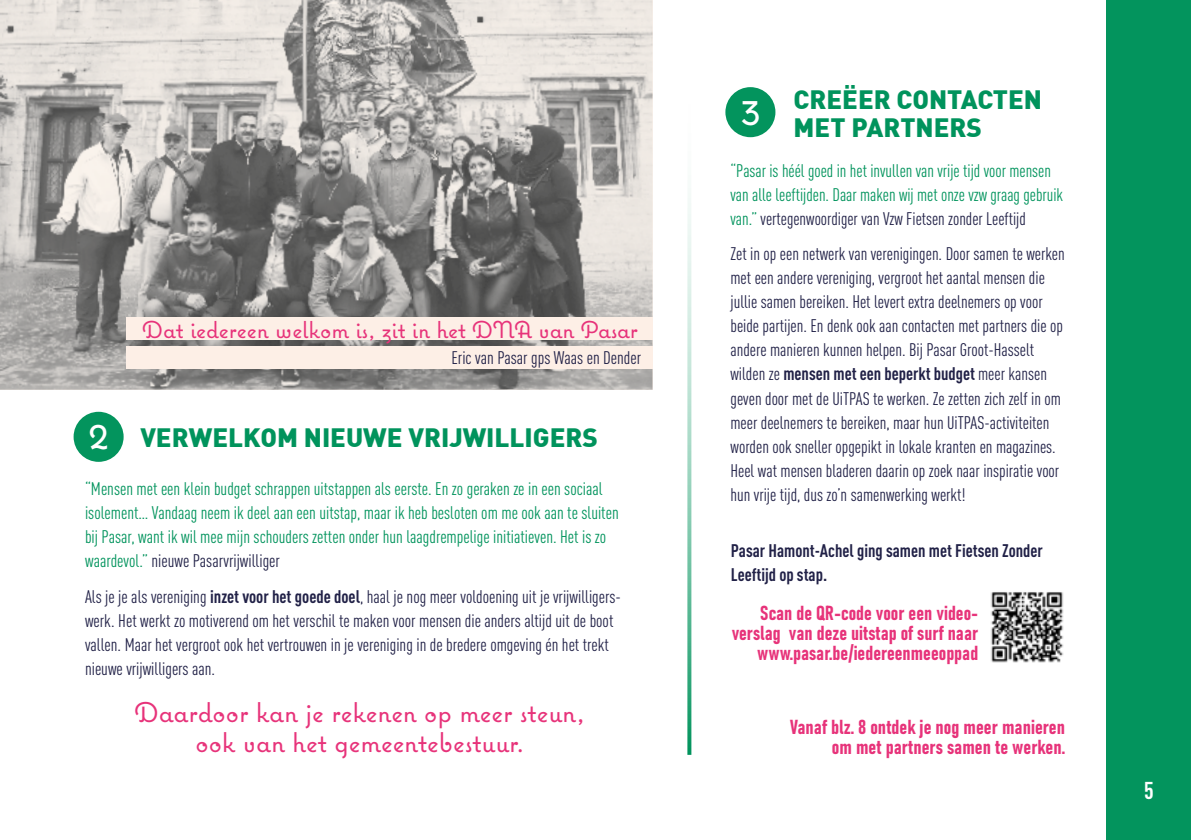
<style>
.page{position:relative;width:1191px;height:840px;background:#fff}
.page>*{position:absolute;margin:0;border:0;box-sizing:border-box;transform-origin:0 0}
.t1{font:46px "Coquette";color:#fff}
.t2{font:28px/30px "Coquette";color:#e7337a;text-align:center}
.t3{font:900 26px/28px "DIN";color:#00935c}
.t4{font:24px "Coquette";color:#e7337a}
.t5{font:700 condensed 24px "DINOT";color:#fff}
.t6{font:20px/20px "Bahnschrift";color:#e7337a;text-align:right}
.t7{font:condensed 18px/24px "DINOT";color:#212147}
.t8{font:condensed 18px/24px "DINOT";color:#00935c}
.t9{font:700 condensed 18px/24px "DINOT";color:#212147}
.s1{color:#212147}
.s2{font-weight:700}
</style>
<div class="page">
<img style="left:0;top:0;width:652px;height:389px">
<div style="left:1106px;top:0;width:85px;height:839px;background:#03945d"></div>
<div style="left:73px;top:410px;width:52px;height:52px;background:#03945d;border-radius:50%"></div>
<div style="left:72px;top:409px;width:54px;height:54px;border:2px solid #fff;border-radius:50%"></div>
<div style="left:724px;top:86px;width:52px;height:52px;background:#03945d;border-radius:50%"></div>
<div style="left:723px;top:85px;width:54px;height:54px;border:2px solid #fff;border-radius:50%"></div>
<div style="left:126px;top:317px;width:526px;height:23px;background:#fdefe6"></div>
<div style="left:126px;top:345px;width:526px;height:23px;background:#fdefe6"></div>
<svg style="left:687px;top:193px;width:4px;height:561px;background:#9bd4bf"></svg>
<img style="left:991px;top:592px;width:73px;height:71px">
<h1 class="t1" style="left:87px;top:404px;width:24px">2</h1>
<h3 class="t4" style="left:143px;top:314px;width:497px">Dat iedereen welkom is, zit in het DNA van Pasar</h3>
<p class="t7" style="left:451px;top:345px;width:191px">Eric van Pasar gps Waas en Dender</p>
<h3 class="t3" style="left:140px;top:422px;width:459px">VERWELKOM NIEUWE VRIJWILLIGERS</h3>
<p class="t8" style="left:85px;top:476px;width:535px">“Mensen met een klein budget schrappen uitstappen als eerste. En zo geraken ze in een sociaal isolement… Vandaag neem ik deel aan een uitstap, maar ik heb besloten om me ook aan te sluiten bij Pasar, want ik wil mee mijn schouders zetten onder hun laagdrempelige initiatieven. Het is zo waardevol.” <span class="s1">nieuwe Pasarvrijwilliger</span></p>
<p class="t7" style="left:85px;top:583px;width:537px">Als je je als vereniging <span class="s2">inzet voor het goede doel</span>, haal je nog meer voldoening uit je vrijwilligers&shy;werk. Het werkt zo motiverend om het verschil te maken voor mensen die anders altijd uit de boot vallen. Maar het vergroot ook het vertrouwen in je vereniging in de bredere omgeving én het trekt nieuwe vrijwilligers aan.</p>
<h2 class="t2" style="left:135px;top:696px;width:451px">Daardoor kan je rekenen op meer steun, ook van het gemeentebestuur.</h2>
<h3 class="t3" style="left:793px;top:84px;width:250px">CREËER CONTACTEN<br>MET PARTNERS</h3>
<h1 class="t1" style="left:739px;top:80px;width:23px">3</h1>
<p class="t8" style="left:730px;top:158px;width:334px">“Pasar is héél goed in het invullen van vrije tijd voor mensen van alle leeftijden. Daar maken wij met onze vzw graag gebruik van.” <span class="s1">vertegenwoordiger van Vzw Fietsen zonder Leeftijd</span></p>
<p class="t7" style="left:730px;top:242px;width:336px">Zet in op een netwerk van verenigingen. Door samen te werken met een andere vereniging, vergroot het aantal mensen die jullie samen bereiken. Het levert extra deelnemers op voor beide partijen. En denk ook aan contacten met partners die op andere manieren kunnen helpen. Bij Pasar Groot-Hasselt wilden ze <span class="s2">mensen met een beperkt budget</span> meer kansen geven door met de UiTPAS te werken. Ze zetten zich zelf in om meer deelnemers te bereiken, maar hun UiTPAS-activiteiten worden ook sneller opgepikt in lokale kranten en magazines.<br>Heel wat mensen bladeren daarin op zoek naar inspiratie voor hun vrije tijd, dus zo’n samenwerking werkt!</p>
<p class="t9" style="left:731px;top:537px;width:313px">Pasar Hamont-Achel ging samen met Fietsen Zonder<br>Leeftijd op stap.</p>
<p class="t6" style="left:731px;top:600px;width:248px">Scan de QR-code voor een video&shy;verslag van deze uitstap of surf naar www.pasar.be/iedereenmeeoppad</p>
<p class="t6" style="left:790px;top:715px;width:277px">Vanaf blz. 8 ontdek je nog meer manieren om met partners samen te werken.</p>
<h3 class="t5" style="left:1144px;top:775px;width:11px">5</h3>
</div>
